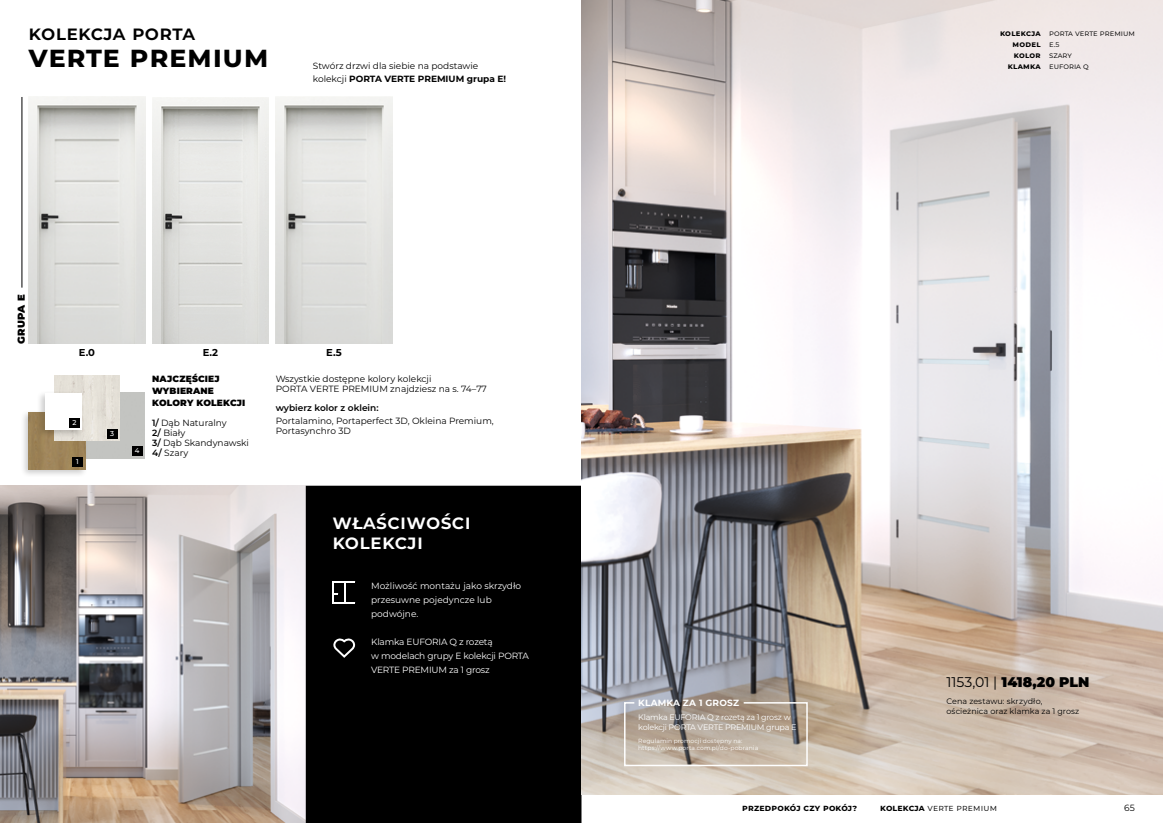
<style>
.page{position:relative;width:1163px;height:823px;background:#fff}
.page>*{position:absolute;margin:0;border:0;box-sizing:border-box;transform-origin:0 0}
.t1{font:700 30px "Montserrat";letter-spacing:.02em;color:#000}
.t2{font:600 20px/20px "Montserrat";letter-spacing:.02em;color:#fff}
.t3{font:600 20px "Montserrat";letter-spacing:.02em;color:#000}
.t4{font:900 14px "Montserrat";color:#000}
.t5{font:700 10px "Montserrat";color:#000}
.t6{font:900 10px "Montserrat";letter-spacing:.02em;color:#000}
.t7{font:9px/10px "Montserrat";color:#000}
.t8{font:9px/14px "Montserrat";letter-spacing:-.02em;color:#fff}
.t9{font:9px/14px "Montserrat";color:#fff}
.t10{font:900 9px/12px "Montserrat";letter-spacing:.02em;color:#000}
.t11{font:600 9px "Montserrat";color:#000}
.t12{font:9px "Montserrat";letter-spacing:.02em;color:#000}
.t13{font:700 9px "Montserrat";letter-spacing:.02em;color:#000}
.t14{font:700 9px "Montserrat";letter-spacing:.02em;color:#fff}
.t15{font:8px/11px "Montserrat";color:#000}
.t16{font:8px/10px "Montserrat";letter-spacing:-.03em;color:#fff}
.t17{font:700 8px/11px "Montserrat";letter-spacing:.04em;color:#000;text-align:right}
.t18{font:500 7px "Montserrat";color:#fff}
.t19{font:6px/7px "Montserrat";letter-spacing:.01em;color:#fff}
.s1{font-weight:700}
.s2{font-weight:600}
.s3{font-size:7px}
.s4{font-weight:400}
</style>
<div class="page">
<img style="left:0;top:485px;width:306px;height:337px">
<div style="left:306px;top:485px;width:275px;height:337px;background:#000"></div>
<img style="left:581px;top:0;width:581px;height:794px">
<img style="left:29px;top:97px;width:116px;height:246px">
<img style="left:152px;top:97px;width:117px;height:246px">
<img style="left:276px;top:97px;width:116px;height:246px">
<hr style="left:22px;top:97px;width:1px;height:190px;background:#000">
<div style="left:87px;top:392px;width:57px;height:66px;background:#c3c4c1"></div>
<div style="left:20px;top:409px;width:67px;height:67px;background:#000;opacity:.2"></div>
<div style="left:29px;top:412px;width:56px;height:57px;background:#9e8458"></div>
<img style="left:54px;top:375px;width:65px;height:65px">
<div style="left:37px;top:390px;width:48px;height:48px;background:#000;opacity:.2"></div>
<div style="left:45px;top:393px;width:37px;height:36px;background:#fff"></div>
<div style="left:72px;top:456px;width:11px;height:10px;background:#000"></div>
<div style="left:69px;top:418px;width:10px;height:9px;background:#000"></div>
<div style="left:107px;top:429px;width:10px;height:9px;background:#000"></div>
<div style="left:132px;top:446px;width:10px;height:9px;background:#000"></div>
<hr style="left:332px;top:581px;width:2px;height:22px;background:#fff">
<hr style="left:344px;top:581px;width:2px;height:22px;background:#fff">
<hr style="left:332px;top:580px;width:23px;height:2px;background:#fff">
<hr style="left:332px;top:601px;width:23px;height:2px;background:#fff">
<svg style="left:332px;top:636px;width:24px;height:23px"></svg>
<svg style="left:623px;top:701px;width:185px;height:65px"></svg>
<h2 class="t3" style="left:28px;top:18px;width:168px">kolekcja porta</h2>
<h1 class="t1" style="left:28px;top:35px;width:241px">verte premium</h1>
<p class="t7" style="left:313px;top:59px;width:195px;line-height:13px">Stwórz drzwi dla siebie na podstawie kolekcji <span class="s1">PORTA VERTE PREMIUM grupa E!</span></p>
<p class="t6" style="left:14px;top:343px;width:50px;rotate:-90deg">GRUPA E</p>
<p class="t5" style="left:79px;top:345px;width:18px">E.0</p>
<p class="t5" style="left:203px;top:345px;width:17px">E.2</p>
<p class="t5" style="left:326px;top:345px;width:17px">E.5</p>
<p class="t18" style="left:72px;top:417px;width:6px">2</p>
<p class="t18" style="left:76px;top:456px;width:4px">1</p>
<p class="t18" style="left:110px;top:428px;width:6px">3</p>
<p class="t18" style="left:135px;top:445px;width:6px">4</p>
<p class="t10" style="left:152px;top:372px;width:95px">NAJCZĘŚCIEJ<br>WYBIERANE<br>KOLORY KOLEKCJI</p>
<p class="t7" style="left:152px;top:417px;width:98px"><span class="s2">1/</span> Dąb Naturalny<br><span class="s2">2/</span> Biały<br><span class="s2">3/</span> Dąb Skandynawski<br><span class="s2">4/</span> Szary</p>
<p class="t7" style="left:276px;top:373px;width:213px">Wszystkie dostępne kolory kolekcji<br>PORTA VERTE PREMIUM znajdziesz na s. 74–77</p>
<p class="t11" style="left:276px;top:401px;width:104px">wybierz kolor z oklein:</p>
<p class="t7" style="left:276px;top:415px;width:219px">Portalamino, Portaperfect 3D, Okleina Premium,<br>Portasynchro 3D</p>
<h2 class="t2" style="left:332px;top:510px;width:140px">właściwości kolekcji</h2>
<p class="t9" style="left:371px;top:578px;width:151px">Możliwość montażu jako skrzydło przesuwne pojedyncze lub podwójne.</p>
<p class="t8" style="left:371px;top:634px;width:159px">Klamka EUFORIA Q z rozetą<br>w modelach grupy E kolekcji PORTA<br>VERTE PREMIUM za 1 grosz</p>
<p class="t17" style="left:999px;top:27px;width:42px">kol ekcja model kolor klamka</p>
<p class="t15" style="left:1049px;top:27px;width:87px">porta verte premium e.<span class="s3">5<br></span>szary<br>euforia q</p>
<p class="t14" style="left:638px;top:695px;width:102px">KLAMKA ZA 1 GROSZ</p>
<p class="t16" style="left:638px;top:711px;width:160px">Klamka EUFORIA Q z rozetą za 1 grosz w kolekcji PORTA VERTE PREMIUM grupa E</p>
<p class="t19" style="left:638px;top:736px;width:121px">Regulamin promocji dostępny na: https://www.porta.com.pl/do-pobrania</p>
<h3 class="t4" style="left:946px;top:671px;width:144px"><span class="s4">1153,01 |</span> 1418,20 PLN</h3>
<p class="t15" style="left:946px;top:695px;width:134px;line-height:10px">Cena zestawu: skrzydło, ościeżnica oraz klamka za 1 grosz</p>
<p class="t13" style="left:742px;top:800px;width:116px">przedpokój czy pokój?</p>
<p class="t12" style="left:880px;top:800px;width:118px"><span class="s1">kolekcja</span> verte premium</p>
<p class="t7" style="left:1123px;top:801px;width:12px">65</p>
</div>
